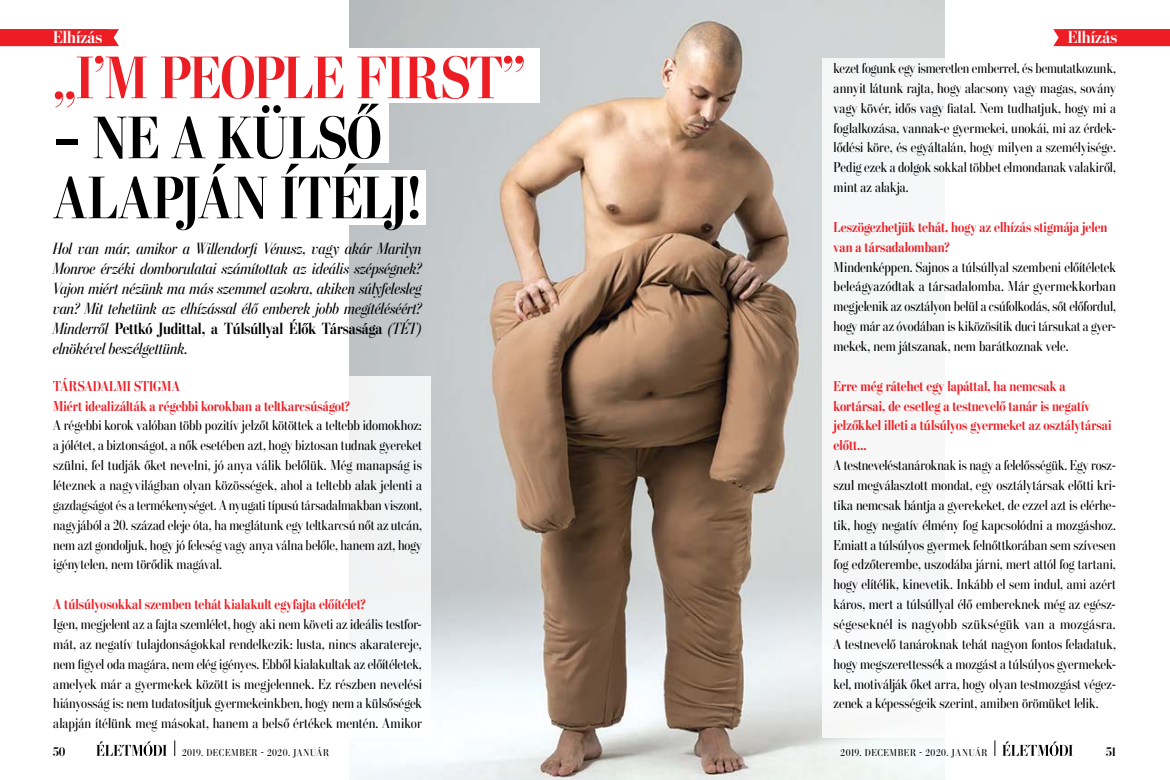
<style>
.page{position:relative;width:1170px;height:780px;background:#fff}
.page>*{position:absolute;margin:0;border:0;box-sizing:border-box;transform-origin:0 0}
.t1{font:700 60px/60px "Stilson Display M";letter-spacing:.005em;color:#000;scale:.95 1}
.t2{font:700 60px "Stilson Display M";letter-spacing:-.005em;color:#ed1d24;scale:.95 1}
.t3{font:700 17.5px "Stilson Display M";color:#fff}
.t4{font:italic 16.25px/20px "Stilson Display M";color:#000;text-align:justify;scale:.95 1}
.t5{font:14.38px/19.9px "Stilson Display M";color:#000;text-align:justify;scale:.95 1}
.t6{font:14.38px/19.9px "Stilson Display M";color:#000;text-align:justify;scale:.94 1}
.t7{font:700 14.38px/19.9px "Stilson Display M";letter-spacing:.005em;color:#ed1d24;scale:.95 1}
.t8{font:700 12.5px "Stilson Display M";color:#000}
.t9{font:10px "Stilson Display M";letter-spacing:.065em;color:#000}
.s1{font-weight:700;font-style:normal}
</style>
<div class="page">
<svg style="left:174px;top:740px;width:1px;height:16px"></svg>
<svg style="left:994px;top:740px;width:1px;height:16px"></svg>
<svg style="left:96px;top:741px;width:71px;height:15px"></svg>
<svg style="left:1002px;top:741px;width:70px;height:15px"></svg>
<div style="left:0;top:29px;width:119px;height:17px;background:#ed1d24"></div>
<img style="left:349px;top:0;width:595px;height:780px">
<div style="left:1053px;top:29px;width:116px;height:17px;background:#ed1d24"></div>
<div style="left:71px;top:49px;width:468px;height:54px;background:#fff"></div>
<div style="left:71px;top:376px;width:360px;height:362px;background:#fff"></div>
<div style="left:822px;top:58px;width:347px;height:680px;background:#fff"></div>
<div style="left:71px;top:103px;width:318px;height:59px;background:#fff"></div>
<div style="left:71px;top:171px;width:354px;height:54px;background:#fff"></div>
<p class="t3" style="left:53px;top:27px;width:51px">Elhízás</p>
<p class="t3" style="left:1067px;top:27px;width:51px">Elhízás</p>
<h1 class="t2" style="left:53px;top:43px;width:498px">„I’M PEOPLE FIRST”</h1>
<h1 class="t1" style="left:53px;top:108px;width:389px">– NE A KÜLSŐ<br>ALAPJÁN ÍTÉLJ!</h1>
<p class="t4" style="left:53px;top:238px;width:389px">Hol van már, amikor a Willendorfi Vénusz, vagy akár Marilyn Monroe érzéki domborulatai számítottak az ideális szépségnek?<br>Vajon miért nézünk ma más szemmel azokra, akiken súlyfelesleg van? Mit tehetünk az elhízással élő emberek jobb megítéléséért?<br>Minderről <span class="s1">Pettkó Judittal, a Túlsúllyal Élők Társasága</span> (TÉT) elnökével beszélgettünk.</p>
<p class="t7" style="left:53px;top:376px;width:314px">TÁRSADALMI STIGMA<br>Miért idealizálták a régebbi korokban a teltkarcsúságot?</p>
<p class="t5" style="left:53px;top:415px;width:390px">A régebbi korok valóban több pozitív jelzőt kötöttek a teltebb idomokhoz: a jólétet, a biztonságot, a nők esetében azt, hogy biztosan tudnak gyereket szülni, fel tudják őket nevelni, jó anya válik belőlük. Még manapság is léteznek a nagyvilágban olyan közösségek, ahol a teltebb alak jelenti a gazdagságot és a termékenységet. A nyugati típusú társadalmakban viszont, nagyjából a 20. század eleje óta, ha meglátunk egy teltkarcsú nőt az utcán, nem azt gondoljuk, hogy jó feleség vagy anya válna belőle, hanem azt, hogy igénytelen, nem törődik magával.</p>
<p class="t7" style="left:53px;top:594px;width:330px">A túlsúlyosokkal szemben tehát kialakult egyfajta előítélet?</p>
<p class="t5" style="left:53px;top:614px;width:389px">Igen, megjelent az a fajta szemlélet, hogy aki nem követi az ideális testfor&shy;mát, az negatív tulajdonságokkal rendelkezik: lusta, nincs akaratereje, nem figyel oda magára, nem elég igényes. Ebből kialakultak az előítéletek, amelyek már a gyermekek között is megjelennek. Ez részben nevelési hiányosság is: nem tudatosítjuk gyermekeinkben, hogy nem a külsőségek alapján ítélünk meg másokat, hanem a belső értékek mentén. Amikor</p>
<p class="t6" style="left:833px;top:58px;width:302px">kezet fogunk egy ismeretlen emberrel, és bemutatkozunk, annyit látunk rajta, hogy alacsony vagy magas, sovány vagy kövér, idős vagy fiatal. Nem tudhatjuk, hogy mi a foglalkozása, vannak-e gyermekei, unokái, mi az érdek&shy;lődési köre, és egyáltalán, hogy milyen a személyisége.<br>Pedig ezek a dolgok sokkal többet elmondanak valakiről, mint az alakja.</p>
<p class="t7" style="left:833px;top:217px;width:290px">Leszögezhetjük tehát, hogy az elhízás stigmája jelen van a társadalomban?</p>
<p class="t5" style="left:833px;top:257px;width:299px">Mindenképpen. Sajnos a túlsúllyal szembeni előítéletek beleágyazódtak a társadalomba. Már gyermekkorban megjelenik az osztályon belül a csúfolkodás, sőt előfordul, hogy már az óvodában is kiközösítik duci társukat a gyer&shy;mekek, nem játszanak, nem barátkoznak vele.</p>
<p class="t7" style="left:833px;top:376px;width:294px">Erre még rátehet egy lapáttal, ha nemcsak a kortársai, de esetleg a testnevelő tanár is negatív jelzőkkel illeti a túlsúlyos gyermeket az osztálytársai előtt…</p>
<p class="t6" style="left:833px;top:455px;width:302px">A testneveléstanároknak is nagy a felelősségük. Egy ros - szul megválasztott mondat, egy osztálytársak előtti kri&shy;tika nemcsak bántja a gyerekeket, de ezzel azt is elérhe&shy;tik, hogy negatív élmény fog kapcsolódni a mozgáshoz.<br>Emiatt a túlsúlyos gyermek felnőttkorában sem szívesen fog edzőterembe, uszodába járni, mert attól fog tartani, hogy elítélik, kinevetik. Inkább el sem indul, ami azért káros, mert a túlsúllyal élő embereknek még az egész&shy;ségeseknél is nagyobb szükségük van a mozgásra.<br>A testnevelő tanároknak tehát nagyon fontos feladatuk, hogy megszerettessék a mozgást a túlsúlyos gyermekek&shy;kel, motiválják őket arra, hogy olyan testmozgást végez&shy;zenek a képességeik szerint, amiben örömüket lelik.</p>
<p class="t8" style="left:53px;top:744px;width:14px">50</p>
<p class="t9" style="left:182px;top:746px;width:148px">2019. DECEMBER - 2020. JANUÁR</p>
<p class="t9" style="left:840px;top:746px;width:148px">2019. DECEMBER - 2020. JANUÁR</p>
<p class="t8" style="left:1105px;top:744px;width:11px">51</p>
</div>
